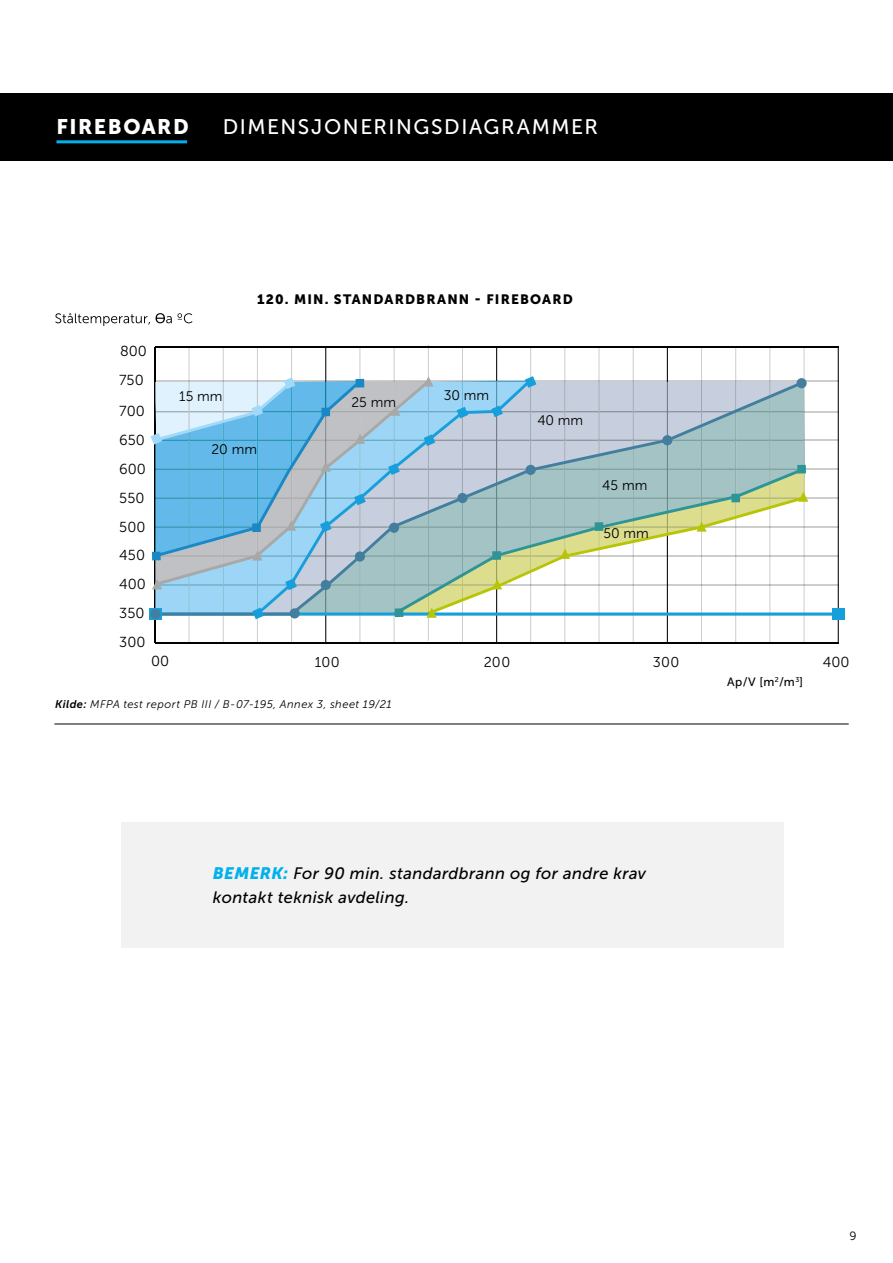
<style>
.page{position:relative;width:893px;height:1263px;background:#fff}
.page>*{position:absolute;margin:0;border:0;box-sizing:border-box;transform-origin:0 0}
.t1{font:21px "Museo Sans 500";letter-spacing:.075em;color:#fff}
.t2{font:21px "Museo Sans 900";letter-spacing:.07em;color:#fff}
.t3{font:italic 16.5px/24px "Museo Sans 500";letter-spacing:.02em;color:#000}
.t4{font:14.4px/29px "Museo Sans 300";color:#000;text-align:justify}
.t5{font:14.25px "Museo Sans 300";letter-spacing:.035em;color:#000}
.t6{font:13.8px "Museo Sans 300";color:#000}
.t7{font:13.5px "Museo Sans 900";letter-spacing:.085em;color:#000}
.t8{font:12px "Museo Sans 500";color:#000}
.t9{font:12px "Museo Sans 300";color:#000}
.t10{font:italic 11.1px "Museo Sans 300";letter-spacing:.04em;color:#000}
.s1{font-family:"Museo Sans 700"}
.s2{font-family:"Museo Sans 900";color:#00b1eb}
</style>
<div class="page">
<div style="left:0;top:94px;width:893px;height:67px;background:#000"></div>
<hr style="left:56px;top:140px;width:131px;height:3px;background:#00b1eb">
<hr style="left:155px;top:584px;width:683px;height:1px;background:#000">
<hr style="left:155px;top:555px;width:683px;height:1px;background:#000">
<hr style="left:155px;top:527px;width:683px;height:1px;background:#000">
<hr style="left:155px;top:498px;width:683px;height:1px;background:#000">
<hr style="left:155px;top:469px;width:683px;height:1px;background:#000">
<hr style="left:155px;top:440px;width:683px;height:1px;background:#000">
<hr style="left:155px;top:411px;width:683px;height:1px;background:#000">
<hr style="left:155px;top:381px;width:683px;height:1px;background:#000">
<hr style="left:155px;top:347px;width:683px;height:1px;background:#000">
<hr style="left:189px;top:347px;width:1px;height:296px;background:#000">
<hr style="left:223px;top:347px;width:1px;height:296px;background:#000">
<hr style="left:257px;top:347px;width:1px;height:296px;background:#000">
<hr style="left:291px;top:347px;width:1px;height:296px;background:#000">
<hr style="left:359px;top:347px;width:1px;height:296px;background:#000">
<hr style="left:394px;top:347px;width:1px;height:296px;background:#000">
<hr style="left:428px;top:345px;width:1px;height:296px;background:#000">
<hr style="left:462px;top:347px;width:1px;height:296px;background:#000">
<hr style="left:530px;top:347px;width:1px;height:296px;background:#000">
<hr style="left:564px;top:347px;width:1px;height:296px;background:#000">
<hr style="left:598px;top:347px;width:1px;height:296px;background:#000">
<hr style="left:633px;top:347px;width:1px;height:296px;background:#000">
<hr style="left:701px;top:347px;width:1px;height:296px;background:#000">
<hr style="left:735px;top:347px;width:1px;height:296px;background:#000">
<hr style="left:769px;top:347px;width:1px;height:296px;background:#000">
<hr style="left:803px;top:347px;width:2px;height:296px;background:#000">
<hr style="left:325px;top:347px;width:1px;height:296px;background:#000">
<hr style="left:496px;top:347px;width:1px;height:296px;background:#000">
<hr style="left:667px;top:347px;width:1px;height:296px;background:#000">
<hr style="left:838px;top:347px;width:1px;height:296px;background:#000">
<hr style="left:154px;top:347px;width:1px;height:296px;background:#000">
<hr style="left:155px;top:642px;width:683px;height:1px;background:#000">
<div style="left:832px;top:608px;width:12px;height:12px;background:#169fdb"></div>
<svg style="left:154px;top:612px;width:689px;height:4px"></svg>
<div style="left:149px;top:608px;width:12px;height:12px;background:#169fdb"></div>
<svg style="left:150px;top:376px;width:658px;height:243px"></svg>
<hr style="left:54px;top:724px;width:795px;height:1px;background:#000">
<svg style="left:55px;top:313px;width:95px;height:13px"></svg>
<svg style="left:156px;top:313px;width:36px;height:10px"></svg>
<div style="left:122px;top:822px;width:662px;height:126px;background:#f2f2f2"></div>
<p class="t2" style="left:56px;top:114px;width:134px">FIREBOARD</p>
<p class="t1" style="left:223px;top:115px;width:376px">DIMENSJONERINGSDIAGRAMMER</p>
<p class="t4" style="left:119px;top:336px;width:29px;line-height:29.4px">800<br>750</p>
<p class="t4" style="left:119px;top:396px;width:28px">700<br>650<br>600<br>550<br>500<br>450<br>400<br>350<br>300</p>
<p class="t7" style="left:257px;top:292px;width:317px">120. MIN. STANDARDBRANN - FIREBOARD</p>
<p class="t6" style="left:179px;top:389px;width:45px">15 mm</p>
<p class="t6" style="left:211px;top:442px;width:47px">20 mm</p>
<p class="t6" style="left:351px;top:395px;width:46px">25 mm</p>
<p class="t6" style="left:444px;top:388px;width:47px">30 mm</p>
<p class="t6" style="left:537px;top:412px;width:47px">40 mm</p>
<p class="t6" style="left:602px;top:478px;width:47px">45 mm</p>
<p class="t6" style="left:603px;top:526px;width:47px">50 mm</p>
<p class="t4" style="left:151px;top:647px;width:20px">00</p>
<p class="t4" style="left:823px;top:647px;width:28px">400</p>
<p class="t5" style="left:315px;top:654px;width:27px">100</p>
<p class="t5" style="left:484px;top:654px;width:28px">200</p>
<p class="t5" style="left:653px;top:654px;width:28px">300</p>
<p class="t10" style="left:55px;top:698px;width:338px"><span class="s1">Kilde:</span> MFPA test report PB III / B-07-195, Annex 3, sheet 19/21</p>
<p class="t3" style="left:213px;top:861px;width:435px"><span class="s2">BEMERK:</span> For 90 min. standardbrann og for andre krav kontakt teknisk avdeling.</p>
<p class="t8" style="left:727px;top:675px;width:78px">Ap/V [m<sup>2</sup>/m<sup>3</sup>]</p>
<p class="t9" style="left:849px;top:1229px;width:9px">9</p>
</div>
